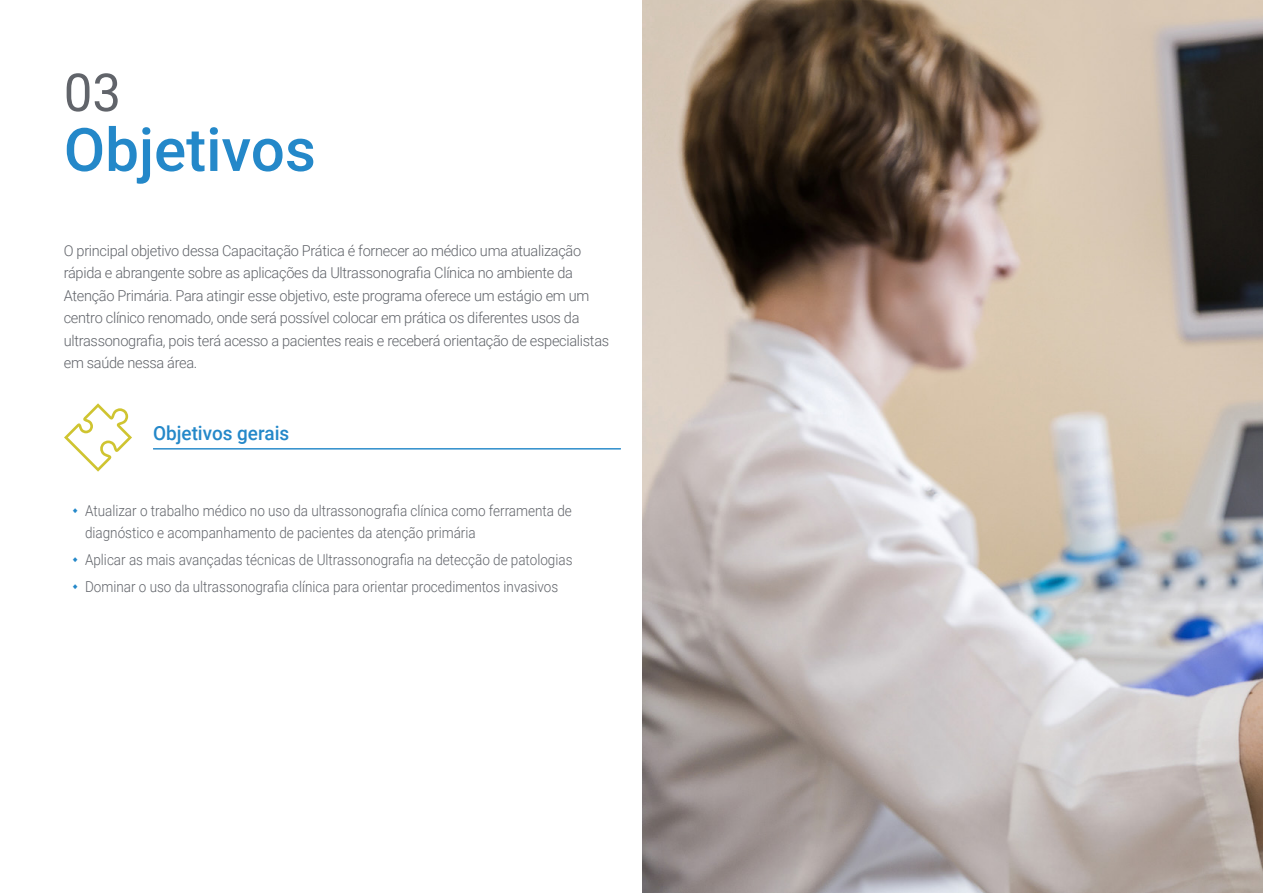
<style>
.page{position:relative;width:1263px;height:893px;background:#fff}
.page>*{position:absolute;margin:0;border:0;box-sizing:border-box;transform-origin:0 0}
.t1{font:500 60px "Roboto";color:#2488c9}
.t2{font:52.5px "Roboto";color:#61646a}
.t3{font:500 19.5px "Roboto";color:#2488c9}
.t4{font:300 15px/22.5px "Roboto";letter-spacing:-.02em;color:#61646a}
.t5{font:300 15px/22.5px "Roboto";color:#61646a;scale:.9 1}
</style>
<div class="page">
<img style="left:642px;top:0;width:621px;height:893px">
<hr style="left:153px;top:448px;width:468px;height:1px;background:#2488c9">
<svg style="left:64px;top:403px;width:68px;height:69px"></svg>
<h2 class="t2" style="left:64px;top:56px;width:59px">03</h2>
<h1 class="t1" style="left:64px;top:108px;width:254px">Objetivos</h1>
<p class="t4" style="left:64px;top:239px;width:547px">O principal objetivo dessa Capacitação Prática é fornecer ao médico uma atualização rápida e abrangente sobre as aplicações da Ultrassonografia Clínica no ambiente da Atenção Primária. Para atingir esse objetivo, este programa oferece um estágio em um centro clínico renomado, onde será possível colocar em prática os diferentes usos da ultrassonografia, pois terá acesso a pacientes reais e receberá orientação de especialistas em saúde nessa área.</p>
<h3 class="t3" style="left:153px;top:420px;width:138px">Objetivos gerais</h3>
<p class="t5" style="left:85px;top:499px;width:542px">Atualizar o trabalho médico no uso da ultrassonografia clínica como ferramenta de diagnóstico e acompanhamento de pacientes da atenção primária</p>
<p class="t5" style="left:85px;top:546px;width:543px;line-height:26.7px">Aplicar as mais avançadas técnicas de Ultrassonografia na detecção de patologias<br>Dominar o uso da ultrassonografia clínica para orientar procedimentos invasivos</p>
</div>
